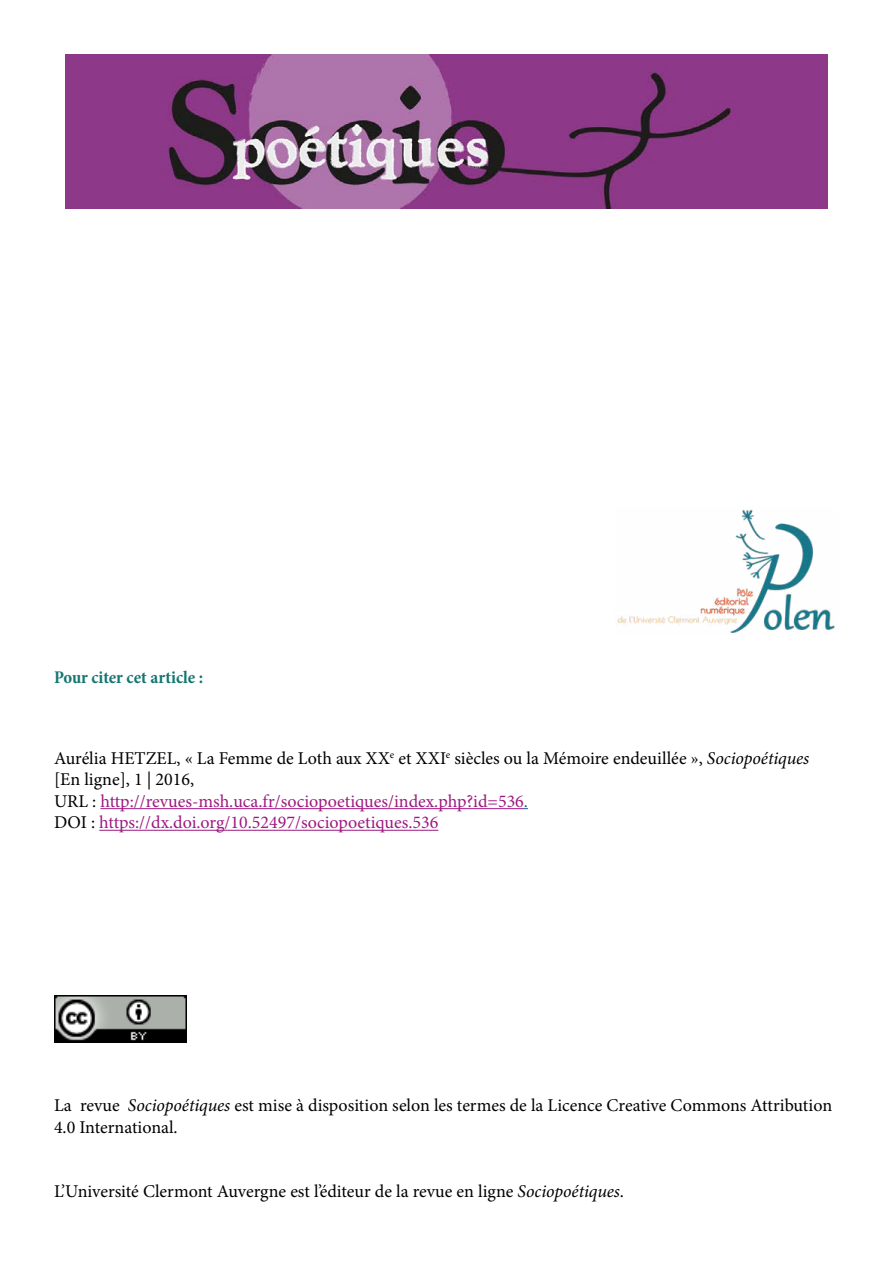
<style>
.page{position:relative;width:893px;height:1263px;background:#fff}
.page>*{position:absolute;margin:0;border:0;box-sizing:border-box;transform-origin:0 0}
.t1{font:18px/21.6px "Minion Pro";color:#9e1981}
.t2{font:18px/21.6px "Minion Pro";color:#000}
.t3{font:700 condensed 18px "Minion Pro";color:#147670}
.s1{color:#000}
.s2{font-style:italic;color:#000}
.s3{color:#275b9b}
.s4{font-style:italic}
</style>
<div class="page">
<hr style="left:100px;top:808px;width:424px;height:1px;background:#9e1981">
<hr style="left:99px;top:830px;width:339px;height:1px;background:#9e1981">
<img style="left:65px;top:54px;width:763px;height:154px">
<img style="left:617px;top:509px;width:218px;height:124px">
<img style="left:54px;top:996px;width:132px;height:46px">
<p class="t3" style="left:54px;top:665px;width:151px">Pour citer cet article :</p>
<p class="t1" style="left:54px;top:747px;width:757px"><span class="s1">Aurélia HETZEL, « La Femme de Loth aux XX</span><sup>e</sup> <span class="s1">et XXI</span><sup>e</sup> <span class="s1">siècles ou la Mémoire endeuillée »,</span> <span class="s2">Sociopoétiques </span><span class="s1">[En ligne], 1 | 2016,<br>URL :</span> http://revues-msh.uca.fr/sociopoetiques/index.php?id=536<span class="s3">.<br></span><span class="s1">DOI :</span> https://dx.doi.org/10.52497/sociopoetiques.536</p>
<p class="t2" style="left:54px;top:1094px;width:780px">La revue <span class="s4">Sociopoétiques</span> est mise à disposition selon les termes de la Licence Creative Commons Attribution<br>4.0 International.</p>
<p class="t2" style="left:54px;top:1181px;width:572px">L’Université Clermont Auvergne est l’éditeur de la revue en ligne <span class="s4">Sociopoétiques</span>.</p>
</div>
